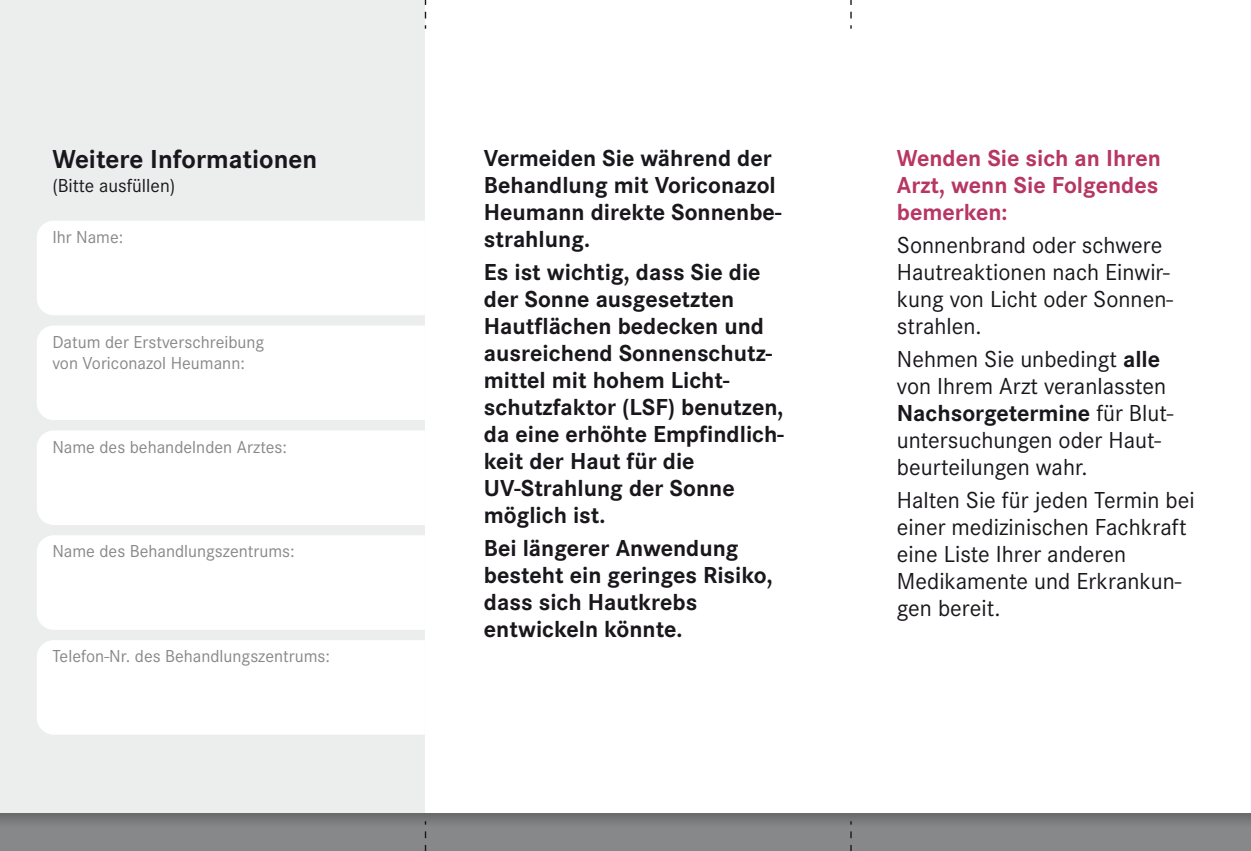
<style>
.page{position:relative;width:1251px;height:851px;background:#fff}
.page>*{position:absolute;margin:0;border:0;box-sizing:border-box;transform-origin:0 0}
.t1{font:700 27px "Corporate S";color:#1a171c}
.t2{font:700 24px/27px "Corporate S";color:#1a171c}
.t3{font:24px/27px "Corporate S";color:#1a171c}
.t4{font:700 24px/27px "Corporate S";color:#b73663;text-align:justify}
.t5{font:19.5px "Corporate S";color:#1a171c}
.t6{font:18px/21px "Corporate S";color:#87888a}
.s1{font-weight:700}
</style>
<div class="page">
<div style="left:0;top:0;width:425px;height:821px;background:#eceded"></div>
<div style="left:37px;top:221px;width:388px;height:94px;background:#fff"></div>
<div style="left:37px;top:326px;width:388px;height:94px;background:#fff"></div>
<div style="left:37px;top:430px;width:388px;height:95px;background:#fff"></div>
<div style="left:37px;top:535px;width:388px;height:94px;background:#fff"></div>
<div style="left:37px;top:640px;width:388px;height:94px;background:#fff"></div>
<svg style="left:425px;top:0;width:1px;height:18px"></svg>
<svg style="left:850px;top:0;width:1px;height:18px"></svg>
<svg style="left:0;top:813px;width:1250px;height:37px;background:#808183"></svg>
<p class="t1" style="left:52px;top:143px;width:266px">Weitere Informationen</p>
<p class="t5" style="left:52px;top:174px;width:124px">(Bitte ausfüllen)</p>
<p class="t6" style="left:52px;top:226px;width:73px">Ihr Name:</p>
<p class="t6" style="left:52px;top:331px;width:213px">Datum der Erstverschreibung von Voriconazol Heumann:</p>
<p class="t6" style="left:52px;top:436px;width:236px">Name des behandelnden Arztes:</p>
<p class="t6" style="left:52px;top:541px;width:244px">Name des Behandlungszentrums:</p>
<p class="t6" style="left:52px;top:645px;width:279px">Telefon-Nr. des Behandlungszentrums:</p>
<p class="t2" style="left:484px;top:145px;width:299px">Vermeiden Sie während der<br>Behandlung mit Voriconazol<br>Heumann direkte Sonnenbe&shy;strahlung.</p>
<p class="t2" style="left:484px;top:259px;width:301px">Es ist wichtig, dass Sie die der Sonne ausgesetzten<br>Hautflächen bedecken und ausreichend Sonnenschutz&shy;mittel mit hohem Licht&shy;schutzfaktor (LSF) benutzen, da eine erhöhte Empfindlich&shy;keit der Haut für die<br>UV-Strahlung der Sonne möglich ist.</p>
<p class="t2" style="left:484px;top:535px;width:290px">Bei längerer Anwendung besteht ein geringes Risiko, dass sich Hautkrebs entwickeln könnte.</p>
<p class="t4" style="left:896px;top:145px;width:265px">Wenden Sie sich an Ihren Arzt, wenn Sie Folgendes bemerken:</p>
<p class="t3" style="left:896px;top:231px;width:277px">Sonnenbrand oder schwere<br>Hautreaktionen nach Einwir&shy;kung von Licht oder Sonnen&shy;strahlen.</p>
<p class="t3" style="left:896px;top:345px;width:278px">Nehmen Sie unbedingt <span class="s1">alle </span>von Ihrem Arzt veranlassten<br><span class="s1">Nachsorgetermine</span> für Blut&shy;untersuchungen oder Haut&shy;beurteilungen wahr.</p>
<p class="t3" style="left:896px;top:486px;width:299px">Halten Sie für jeden Termin bei einer medizinischen Fachkraft eine Liste Ihrer anderen<br>Medikamente und Erkrankun&shy;gen bereit.</p>
</div>
